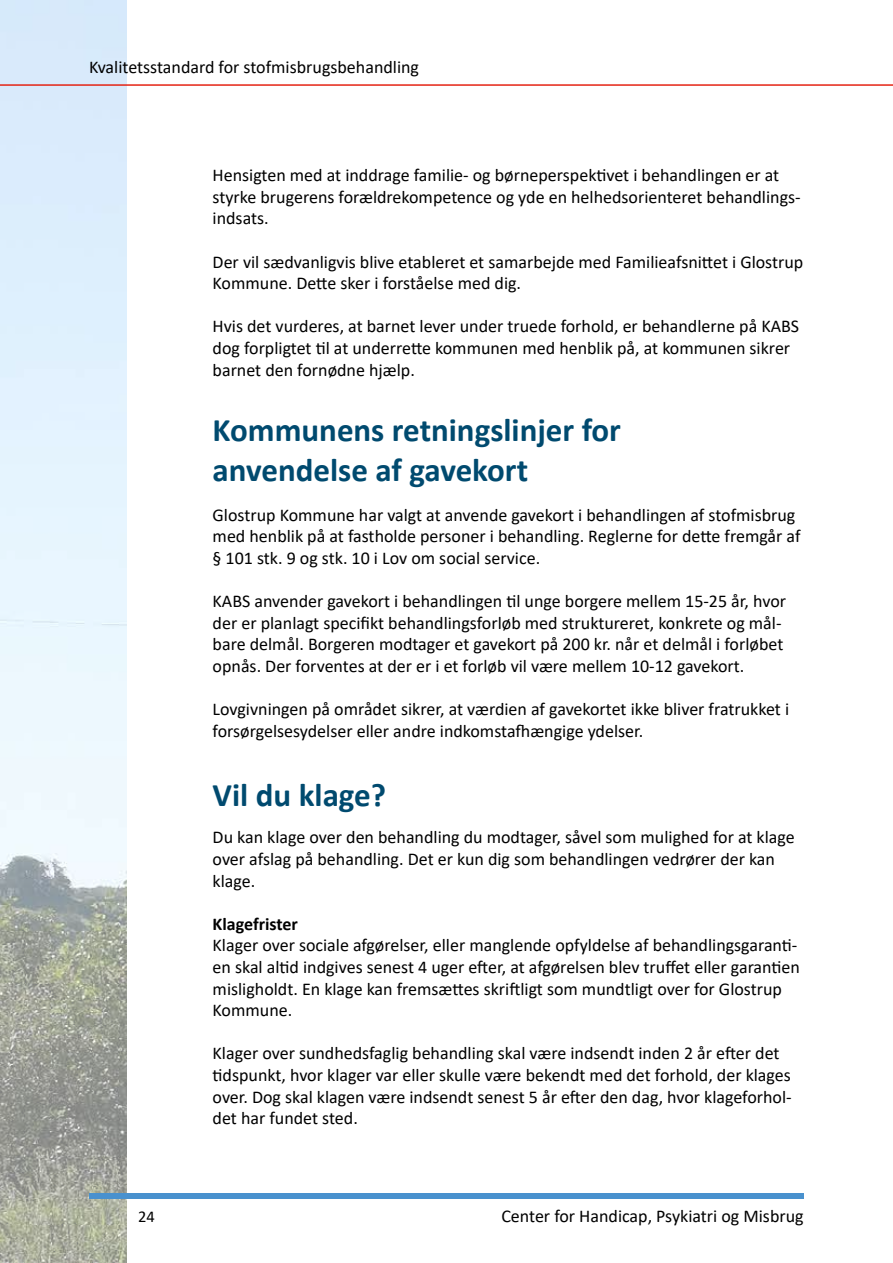
<style>
.page{position:relative;width:893px;height:1263px;background:#fff}
.page>*{position:absolute;margin:0;border:0;box-sizing:border-box;transform-origin:0 0}
.t1{font:700 33px/39.6px "Calibri";color:#004a6f}
.t2{font:18px/21.6px "Calibri";color:#000}
.t3{font:700 18px "Calibri";color:#000}
.t4{font:16.5px "Calibri";color:#000}
</style>
<div class="page">
<img style="left:0;top:0;width:128px;height:1263px">
<div style="left:89px;top:1193px;width:715px;height:5px;background:#4991ce"></div>
<hr style="left:0;top:84px;width:893px;height:2px;background:#e42313">
<p class="t2" style="left:89px;top:56px;width:331px">Kvalitetsstandard for stofmisbrugsbehandling</p>
<p class="t2" style="left:213px;top:164px;width:590px">Hensigten med at inddrage familie- og børneperspektivet i behandlingen er at styrke brugerens forældrekompetence og yde en helhedsorienteret behandlings&shy;indsats.</p>
<p class="t2" style="left:213px;top:250px;width:592px">Der vil sædvanligvis blive etableret et samarbejde med Familieafsnittet i Glostrup<br>Kommune. Dette sker i forståelse med dig.</p>
<p class="t2" style="left:213px;top:315px;width:588px">Hvis det vurderes, at barnet lever under truede forhold, er behandlerne på KABS dog forpligtet til at underrette kommunen med henblik på, at kommunen sikrer barnet den fornødne hjælp.</p>
<h1 class="t1" style="left:213px;top:410px;width:410px">Kommunens retningslinjer for anvendelse af gavekort</h1>
<p class="t2" style="left:213px;top:503px;width:589px">Glostrup Kommune har valgt at anvende gavekort i behandlingen af stofmisbrug med henblik på at fastholde personer i behandling. Reglerne for dette fremgår af § 101 stk. 9 og stk. 10 i Lov om social service.</p>
<p class="t2" style="left:213px;top:590px;width:575px">KABS anvender gavekort i behandlingen til unge borgere mellem 15-25 år, hvor der er planlagt specifikt behandlingsforløb med struktureret, konkrete og mål&shy;bare delmål. Borgeren modtager et gavekort på 200 kr. når et delmål i forløbet opnås. Der forventes at der er i et forløb vil være mellem 10-12 gavekort.</p>
<p class="t2" style="left:213px;top:698px;width:578px">Lovgivningen på området sikrer, at værdien af gavekortet ikke bliver fratrukket i forsørgelsesydelser eller andre indkomstafhængige ydelser.</p>
<h1 class="t1" style="left:213px;top:775px;width:175px">Vil du klage?</h1>
<p class="t4" style="left:138px;top:1204px;width:18px">24</p>
<p class="t2" style="left:213px;top:826px;width:584px">Du kan klage over den behandling du modtager, såvel som mulighed for at klage over afslag på behandling. Det er kun dig som behandlingen vedrører der kan klage.</p>
<p class="t3" style="left:213px;top:911px;width:87px">Klagefrister</p>
<p class="t2" style="left:213px;top:934px;width:589px">Klager over sociale afgørelser, eller manglende opfyldelse af behandlingsgaranti&shy;en skal altid indgives senest 4 uger efter, at afgørelsen blev truffet eller garantien misligholdt. En klage kan fremsættes skriftligt som mundtligt over for Glostrup Kommune.</p>
<p class="t2" style="left:213px;top:1042px;width:581px">Klager over sundhedsfaglig behandling skal være indsendt inden 2 år efter det tidspunkt, hvor klager var eller skulle være bekendt med det forhold, der klages over. Dog skal klagen være indsendt senest 5 år efter den dag, hvor klageforhol&shy;det har fundet sted.</p>
<p class="t2" style="left:501px;top:1204px;width:304px">Center for Handicap, Psykiatri og Misbrug</p>
</div>
